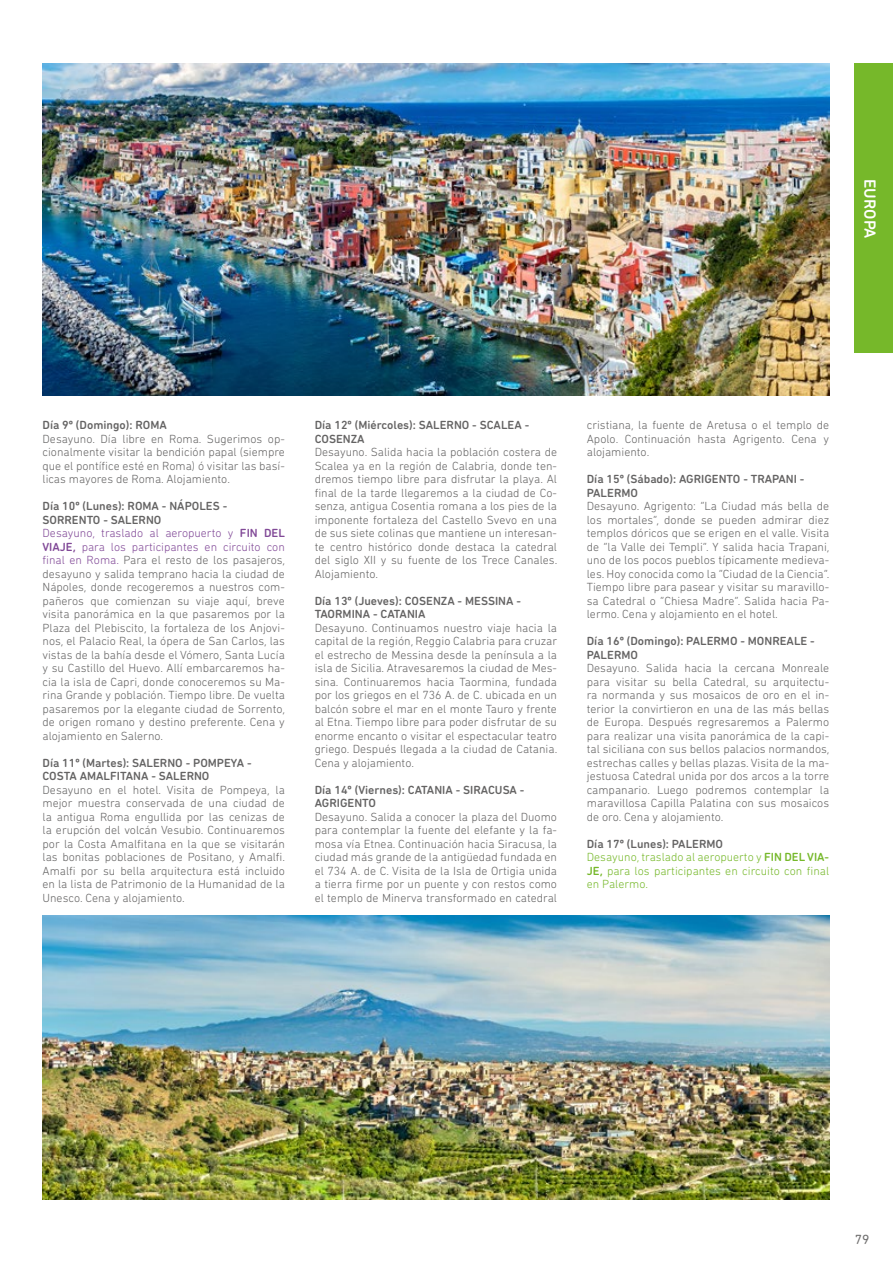
<style>
.page{position:relative;width:893px;height:1263px;background:#fff}
.page>*{position:absolute;margin:0;border:0;box-sizing:border-box;transform-origin:0 0}
.t1{font:500 16.5px "DIN Next Rounded LT Pro";color:#fff}
.t2{font:13.5px "DIN Next Rounded LT Pro";color:#706f6f}
.t3{font:300 12px/13.5px "DIN Next Rounded LT Pro";color:#646363;text-align:justify}
.t4{font:500 12px/13.5px "DIN Next Rounded LT Pro";color:#646363}
.t5{font:300 12px/13.5px "DIN Next Rounded LT Pro";color:#76b82a}
.s1{font-weight:500}
.s2{color:#814997}
.s3{font-weight:500;color:#814997}
.s4{font-weight:500;color:#646363}
</style>
<div class="page">
<div style="left:854px;top:64px;width:39px;height:289px;background:#76b82a"></div>
<img style="left:43px;top:64px;width:786px;height:331px">
<img style="left:43px;top:915px;width:786px;height:284px">
<h1 class="t1" style="left:880px;top:179px;width:61px;rotate:90deg">EUROPA</h1>
<p class="t4" style="left:43px;top:418px;width:126px">Día 9º (Domingo): ROMA</p>
<p class="t3" style="left:43px;top:432px;width:244px">Desayuno. Día libre en Roma. Sugerimos op&shy;cionalmente visitar la bendición papal (siempre que el pontífice esté en Roma) ó visitar las basí&shy;licas mayores de Roma. Alojamiento.</p>
<p class="t3" style="left:43px;top:499px;width:244px;text-align:left"><span class="s1">Día 10º (Lunes): ROMA - NÁPOLES - SORRENTO - SALERNO<br></span><span class="s2">Desayuno, traslado al aeropuerto y</span> <span class="s3">FIN DEL VIAJE,</span> <span class="s2">para los participantes en circuito con final en Roma.</span> Para el resto de los pasajeros, desayuno y salida temprano hacia la ciudad de Nápoles, donde recogeremos a nuestros com&shy;pañeros que comienzan su viaje aquí, breve visita panorámica en la que pasaremos por la Plaza del Plebiscito, la fortaleza de los Anjovi&shy;nos, el Palacio Real, la ópera de San Carlos, las vistas de la bahía desde el Vómero, Santa Lucía y su Castillo del Huevo. Allí embarcaremos ha&shy;cia la isla de Capri, donde conoceremos su Ma&shy;rina Grande y población. Tiempo libre. De vuelta pasaremos por la elegante ciudad de Sorrento, de origen romano y destino preferente. Cena y alojamiento en Salerno.</p>
<p class="t4" style="left:43px;top:756px;width:211px">Día 11º (Martes): SALERNO - POMPEYA -<br>COSTA AMALFITANA - SALERNO</p>
<p class="t3" style="left:43px;top:783px;width:244px">Desayuno en el hotel. Visita de Pompeya, la mejor muestra conservada de una ciudad de la antigua Roma engullida por las cenizas de la erupción del volcán Vesubio. Continuaremos por la Costa Amalfitana en la que se visitarán las bonitas poblaciones de Positano, y Amalfi.<br>Amalfi por su bella arquitectura está incluido en la lista de Patrimonio de la Humanidad de la Unesco. Cena y alojamiento.</p>
<p class="t4" style="left:315px;top:418px;width:216px">Día 12º (Miércoles): SALERNO - SCALEA -<br>COSENZA</p>
<p class="t3" style="left:315px;top:445px;width:244px">Desayuno. Salida hacia la población costera de Scalea ya en la región de Calabria, donde ten&shy;dremos tiempo libre para disfrutar la playa. Al final de la tarde llegaremos a la ciudad de Co&shy;senza, antigua Cosentia romana a los pies de la imponente fortaleza del Castello Svevo en una de sus siete colinas que mantiene un interesan&shy;te centro histórico donde destaca la catedral del siglo XII y su fuente de los Trece Canales.<br>Alojamiento.</p>
<p class="t4" style="left:315px;top:594px;width:208px">Día 13º (Jueves): COSENZA - MESSINA -<br>TAORMINA - CATANIA</p>
<p class="t3" style="left:315px;top:621px;width:244px">Desayuno. Continuamos nuestro viaje hacia la capital de la región, Reggio Calabria para cruzar el estrecho de Messina desde la península a la isla de Sicilia. Atravesaremos la ciudad de Mes&shy;sina. Continuaremos hacia Taormina, fundada por los griegos en el 736 A. de C. ubicada en un balcón sobre el mar en el monte Tauro y frente al Etna. Tiempo libre para poder disfrutar de su enorme encanto o visitar el espectacular teatro griego. Después llegada a la ciudad de Catania.<br>Cena y alojamiento.</p>
<p class="t4" style="left:315px;top:783px;width:211px">Día 14º (Viernes): CATANIA - SIRACUSA -<br>AGRIGENTO</p>
<p class="t3" style="left:315px;top:810px;width:244px">Desayuno. Salida a conocer la plaza del Duomo para contemplar la fuente del elefante y la fa&shy;mosa vía Etnea. Continuación hacia Siracusa, la ciudad más grande de la antigüedad fundada en el 734 A. de C. Visita de la Isla de Ortigia unida a tierra firme por un puente y con restos como el templo de Minerva transformado en catedral</p>
<p class="t3" style="left:587px;top:418px;width:244px">cristiana, la fuente de Aretusa o el templo de Apolo. Continuación hasta Agrigento. Cena y alojamiento.</p>
<p class="t4" style="left:587px;top:472px;width:219px">Día 15º (Sábado): AGRIGENTO - TRAPANI -<br>PALERMO</p>
<p class="t3" style="left:587px;top:499px;width:244px">Desayuno. Agrigento: “La Ciudad más bella de los mortales”, donde se pueden admirar diez templos dóricos que se erigen en el valle. Visita de “la Valle dei Templi”. Y salida hacia Trapani, uno de los pocos pueblos típicamente medieva&shy;les. Hoy conocida como la “Ciudad de la Ciencia”.<br>Tiempo libre para pasear y visitar su maravillo&shy;sa Catedral o “Chiesa Madre”. Salida hacia Pa&shy;lermo. Cena y alojamiento en el hotel.</p>
<p class="t4" style="left:587px;top:634px;width:230px">Día 16º (Domingo): PALERMO - MONREALE -<br>PALERMO</p>
<p class="t3" style="left:587px;top:661px;width:244px">Desayuno. Salida hacia la cercana Monreale para visitar su bella Catedral, su arquitectu&shy;ra normanda y sus mosaicos de oro en el in&shy;terior la convirtieron en una de las más bellas de Europa. Después regresaremos a Palermo para realizar una visita panorámica de la capi&shy;tal siciliana con sus bellos palacios normandos, estrechas calles y bellas plazas. Visita de la ma&shy;jestuosa Catedral unida por dos arcos a la torre campanario. Luego podremos contemplar la maravillosa Capilla Palatina con sus mosaicos de oro. Cena y alojamiento.</p>
<p class="t5" style="left:587px;top:837px;width:244px"><span class="s4">Día 17º (Lunes): PALERMO<br></span>Desayuno, traslado al aeropuerto y <span class="s1">FIN DEL VIA-JE,</span> para los participantes en circuito con final en Palermo.</p>
<p class="t2" style="left:855px;top:1231px;width:16px">79</p>
</div>
